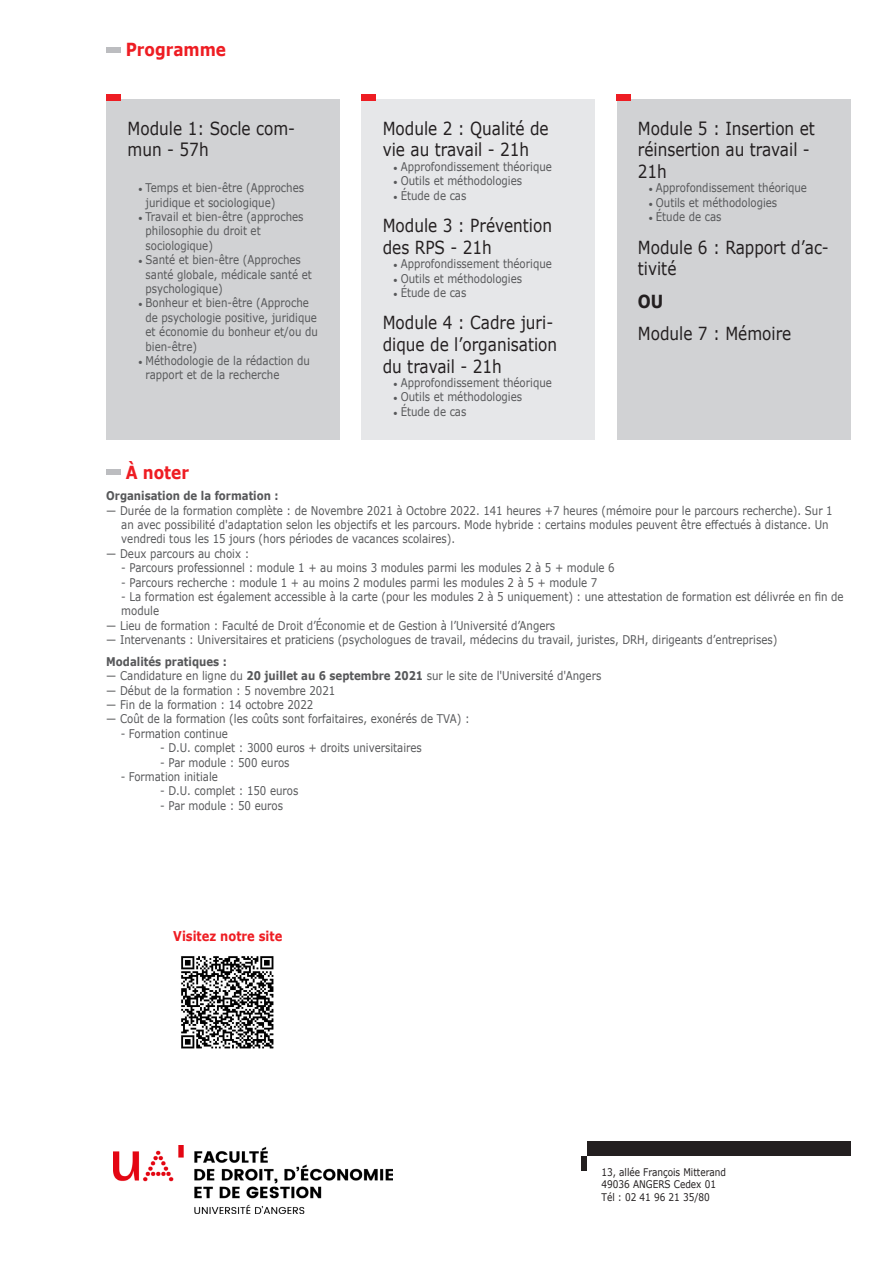
<style>
.page{position:relative;width:893px;height:1263px;background:#fff}
.page>*{position:absolute;margin:0;border:0;box-sizing:border-box;transform-origin:0 0}
.t1{font:18px/21.6px "Verdana";color:#231f20;scale:.85 1}
.t2{font:700 18px "Verdana";color:#ee1d23;scale:.85 1}
.t3{font:700 18px "Verdana";color:#231f20;scale:.85 1}
.t4{font:700 13.5px "Verdana";color:#ee1d23;scale:.85 1}
.t5{font:12px/14.4px "Verdana";color:#57585a;scale:.85 1}
.t6{font:700 12px "Verdana";color:#57585a;scale:.85 1}
.t7{font:10.5px "Verdana";color:#231f20;scale:.85 1}
.s1{font-family:"Minion Pro"}
.s2{font-weight:700}
</style>
<div class="page">
<div style="left:581px;top:1156px;width:6px;height:14px;background:#231f20"></div>
<div style="left:106px;top:47px;width:14px;height:6px;background:#bcbdc0"></div>
<div style="left:587px;top:1142px;width:263px;height:14px;background:#231f20"></div>
<div style="left:106px;top:469px;width:14px;height:6px;background:#bcbdc0"></div>
<div style="left:106px;top:100px;width:234px;height:340px;background:#d1d2d4"></div>
<div style="left:106px;top:94px;width:14px;height:7px;background:#ee1d23"></div>
<div style="left:361px;top:100px;width:234px;height:340px;background:#e6e7e9"></div>
<div style="left:361px;top:94px;width:15px;height:7px;background:#ee1d23"></div>
<div style="left:617px;top:100px;width:233px;height:340px;background:#d1d2d4"></div>
<div style="left:617px;top:94px;width:14px;height:7px;background:#ee1d23"></div>
<img style="left:181px;top:956px;width:93px;height:93px">
<img style="left:113px;top:1146px;width:280px;height:67px">
<h1 class="t2" style="left:126px;top:37px;width:120px">Programme</h1>
<p class="t1" style="left:128px;top:117px;width:199px">Module 1: Socle com&shy;mun - 57h</p>
<p class="t5" style="left:146px;top:180px;width:188px;text-indent:-7px"><span class="s1">•</span> Temps et bien-être (Approches juridique et sociologique)</p>
<p class="t5" style="left:146px;top:209px;width:187px;text-indent:-7px"><span class="s1">•</span> Travail et bien-être (approches philosophie du droit et sociologique)</p>
<p class="t5" style="left:146px;top:252px;width:197px;text-indent:-7px"><span class="s1">•</span> Santé et bien-être (Approches santé globale, médicale santé et psychologique)</p>
<p class="t5" style="left:146px;top:296px;width:204px;text-indent:-7px"><span class="s1">•</span> Bonheur et bien-être (Approche de psychologie positive, juridique et économie du bonheur et/ou du bien-être)</p>
<p class="t5" style="left:146px;top:353px;width:195px;text-indent:-7px"><span class="s1">•</span> Méthodologie de la rédaction du rapport et de la recherche</p>
<p class="t1" style="left:383px;top:117px;width:197px">Module 2 : Qualité de vie au travail - 21h</p>
<p class="t5" style="left:393px;top:159px;width:188px"><span class="s1">•</span> Approfondissement théorique</p>
<p class="t5" style="left:393px;top:174px;width:153px"><span class="s1">•</span> Outils et méthodologies</p>
<p class="t5" style="left:393px;top:188px;width:88px"><span class="s1">•</span> Étude de cas</p>
<p class="t1" style="left:383px;top:215px;width:201px">Module 3 : Prévention des RPS - 21h</p>
<p class="t5" style="left:393px;top:256px;width:188px"><span class="s1">•</span> Approfondissement théorique</p>
<p class="t5" style="left:393px;top:271px;width:153px"><span class="s1">•</span> Outils et méthodologies</p>
<p class="t5" style="left:393px;top:285px;width:88px"><span class="s1">•</span> Étude de cas</p>
<p class="t1" style="left:383px;top:312px;width:207px">Module 4 : Cadre juri&shy;dique de l’organisation du travail - 21h</p>
<p class="t5" style="left:393px;top:375px;width:188px"><span class="s1">•</span> Approfondissement théorique</p>
<p class="t5" style="left:393px;top:390px;width:153px"><span class="s1">•</span> Outils et méthodologies</p>
<p class="t5" style="left:393px;top:404px;width:88px"><span class="s1">•</span> Étude de cas</p>
<p class="t1" style="left:638px;top:117px;width:210px">Module 5 : Insertion et réinsertion au travail -<br>21h</p>
<p class="t5" style="left:648px;top:181px;width:188px"><span class="s1">•</span> Approfondissement théorique</p>
<p class="t5" style="left:648px;top:195px;width:153px"><span class="s1">•</span> Outils et méthodologies</p>
<p class="t5" style="left:648px;top:210px;width:88px"><span class="s1">•</span> Étude de cas</p>
<p class="t1" style="left:638px;top:236px;width:226px">Module 6 : Rapport d’ac&shy;tivité</p>
<p class="t3" style="left:638px;top:288px;width:31px">OU</p>
<p class="t1" style="left:638px;top:323px;width:182px">Module 7 : Mémoire</p>
<p class="t2" style="left:126px;top:459px;width:76px">À noter</p>
<p class="t6" style="left:106px;top:487px;width:204px">Organisation de la formation :</p>
<p class="t5" style="left:121px;top:503px;width:838px;text-indent:-15px">— Durée de la formation complète : de Novembre 2021 à Octobre 2022. 141 heures +7 heures (mémoire pour le parcours recherche). Sur 1 an avec possibilité d'adaptation selon les objectifs et les parcours. Mode hybride : certains modules peuvent être effectués à distance. Un vendredi tous les 15 jours (hors périodes de vacances scolaires).</p>
<p class="t5" style="left:106px;top:546px;width:170px">— Deux parcours au choix :</p>
<p class="t5" style="left:121px;top:560px;width:582px">- Parcours professionnel : module 1 + au moins 3 modules parmi les modules 2 à 5 + module 6</p>
<p class="t5" style="left:121px;top:575px;width:561px">- Parcours recherche : module 1 + au moins 2 modules parmi les modules 2 à 5 + module 7</p>
<p class="t5" style="left:121px;top:589px;width:851px">- La formation est également accessible à la carte (pour les modules 2 à 5 uniquement) : une attestation de formation est délivrée en fin de module</p>
<p class="t5" style="left:106px;top:618px;width:530px">— Lieu de formation : Faculté de Droit d’Économie et de Gestion à l’Université d’Angers</p>
<p class="t5" style="left:106px;top:632px;width:791px">— Intervenants : Universitaires et praticiens (psychologues de travail, médecins du travail, juristes, DRH, dirigeants d’entreprises)</p>
<p class="t6" style="left:106px;top:653px;width:143px">Modalités pratiques :</p>
<p class="t5" style="left:106px;top:668px;width:584px">— Candidature en ligne du <span class="s2">20 juillet au 6 septembre 2021</span> sur le site de l'Université d'Angers</p>
<p class="t5" style="left:106px;top:683px;width:271px">— Début de la formation : 5 novembre 2021</p>
<p class="t5" style="left:106px;top:697px;width:245px">— Fin de la formation : 14 octobre 2022</p>
<p class="t5" style="left:106px;top:712px;width:429px">— Coût de la formation (les coûts sont forfaitaires, exonérés de TVA) :</p>
<p class="t5" style="left:121px;top:726px;width:128px">- Formation continue</p>
<p class="t5" style="left:160px;top:740px;width:309px">- D.U. complet : 3000 euros + droits universitaires</p>
<p class="t5" style="left:160px;top:755px;width:154px">- Par module : 500 euros</p>
<p class="t5" style="left:121px;top:769px;width:116px">- Formation initiale</p>
<p class="t5" style="left:160px;top:784px;width:164px">- D.U. complet : 150 euros</p>
<p class="t5" style="left:160px;top:798px;width:146px">- Par module : 50 euros</p>
<p class="t4" style="left:173px;top:926px;width:130px">Visitez notre site</p>
<p class="t7" style="left:601px;top:1165px;width:148px">13, allée François Mitterand</p>
<p class="t7" style="left:601px;top:1177px;width:136px">49036 ANGERS Cedex 01</p>
<p class="t7" style="left:601px;top:1190px;width:129px">Tél : 02 41 96 21 35/80</p>
</div>
